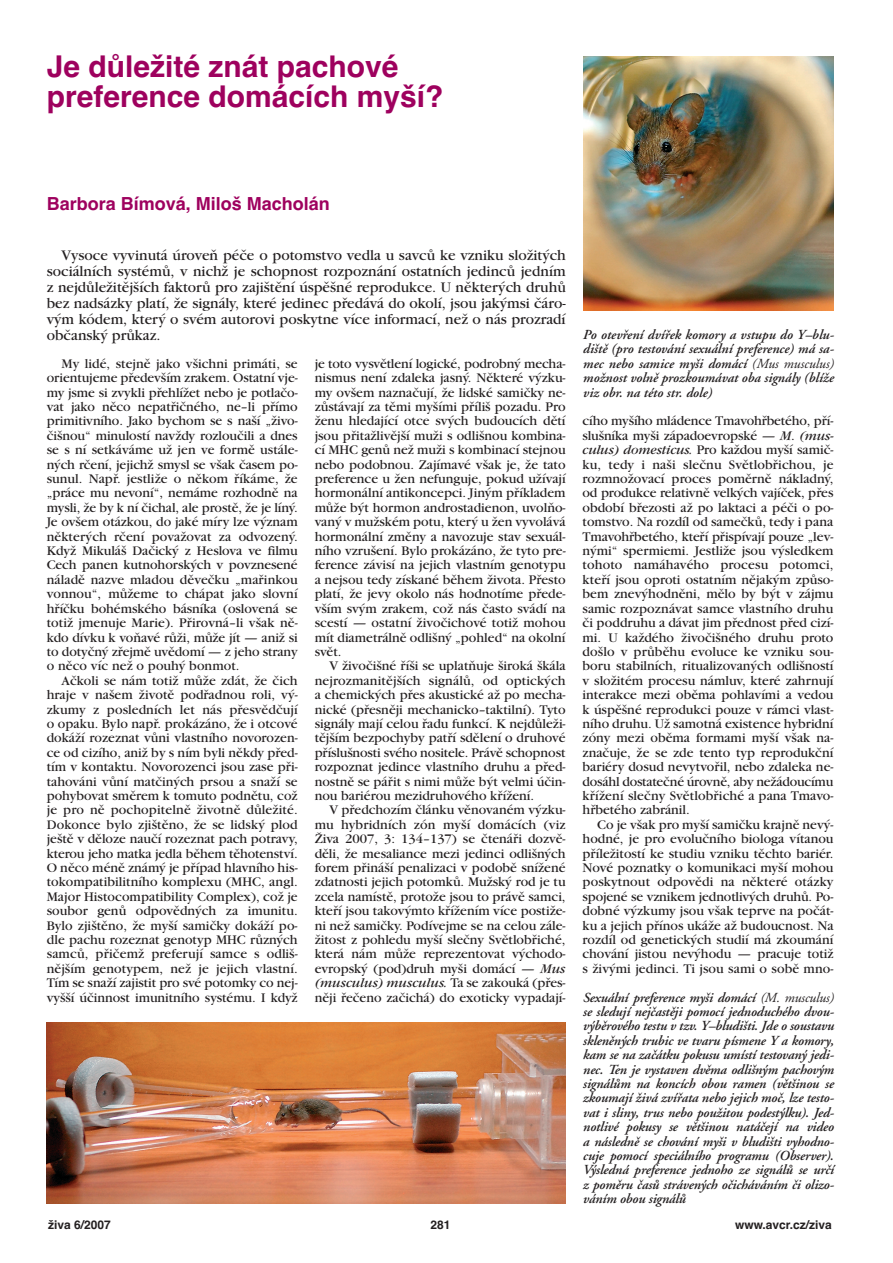
<style>
.page{position:relative;width:893px;height:1263px;background:#fff}
.page>*{position:absolute;margin:0;border:0;box-sizing:border-box;transform-origin:0 0}
.t1{font:700 30px/30px "Helvetica CE";color:#9e015e}
.t2{font:700 18px "Helvetica CE";color:#9e015e}
.t3{font:15.3px/15.9px "Garamond CE";color:#231f20;text-align:justify}
.t4{font:13.8px/14.4px "Garamond CE";color:#231f20;text-align:justify}
.t5{font:italic 600 13.8px/14.4px "Adobe Garamond CE";letter-spacing:-.01em;color:#231f20;text-align:justify}
.t6{font:700 12px "Helvetica CE";color:#231f20}
.s1{font-style:italic}
.s2{font-weight:400}
</style>
<div class="page">
<img style="left:583px;top:56px;width:250px;height:254px">
<img style="left:47px;top:1023px;width:519px;height:180px">
<h1 class="t1" style="left:47px;top:52px;width:398px">Je důležité znát pachové preference domácích myší?</h1>
<h2 class="t2" style="left:47px;top:193px;width:285px">Barbora Bímová, Miloš Macholán</h2>
<p class="t3" style="left:47px;top:249px;width:520px;text-indent:15px">Vysoce vyvinutá úroveň péče o potomstvo vedla u savců ke vzniku složitých sociálních systémů, v nichž je schopnost rozpoznání ostatních jedinců jedním z nejdůležitějších faktorů pro zajištění úspěšné reprodukce. U některých druhů bez nadsázky platí, že signály, které jedinec předává do okolí, jsou jakýmsi čáro&shy;vým kódem, který o svém autorovi poskytne více informací, než o nás prozradí občanský průkaz.</p>
<p class="t4" style="left:47px;top:358px;width:252px;text-indent:15px">My lidé, stejně jako všichni primáti, se orientujeme především zrakem. Ostatní vje&shy;my jsme si zvykli přehlížet nebo je potlačo&shy;vat jako něco nepatřičného, ne–li přímo primitivního. Jako bychom se s naší „živo&shy;čišnou“ minulostí navždy rozloučili a dnes se s ní setkáváme už jen ve formě ustále&shy;ných rčení, jejichž smysl se však časem po&shy;sunul. Např. jestliže o někom říkáme, že „práce mu nevoní“, nemáme rozhodně na mysli, že by k ní čichal, ale prostě, že je líný.<br>Je ovšem otázkou, do jaké míry lze význam některých rčení považovat za odvozený.<br>Když Mikuláš Dačický z Heslova ve filmu Cech panen kutnohorských v povznesené náladě nazve mladou děvečku „mařinkou vonnou“, můžeme to chápat jako slovní hříčku bohémského básníka (oslovená se totiž jmenuje Marie). Přirovná–li však ně&shy;kdo dívku k voňavé růži, může jít — aniž si to dotyčný zřejmě uvědomí — z jeho strany o něco víc než o pouhý bonmot.</p>
<p class="t4" style="left:47px;top:674px;width:252px;text-indent:15px">Ačkoli se nám totiž může zdát, že čich hraje v našem životě podřadnou roli, vý&shy;zkumy z posledních let nás přesvědčují o opaku. Bylo např. prokázáno, že i otcové dokáží rozeznat vůni vlastního novorozen&shy;ce od cizího, aniž by s ním byli někdy před&shy;tím v kontaktu. Novorozenci jsou zase při&shy;tahováni vůní matčiných prsou a snaží se pohybovat směrem k tomuto podnětu, což je pro ně pochopitelně životně důležité.<br>Dokonce bylo zjištěno, že se lidský plod ještě v děloze naučí rozeznat pach potravy, kterou jeho matka jedla během těhotenství.<br>O něco méně známý je případ hlavního his&shy;tokompatibilitního komplexu (MHC, angl.<br>Major Histocompatibility Complex), což je soubor genů odpovědných za imunitu.<br>Bylo zjištěno, že myší samičky dokáží po&shy;dle pachu rozeznat genotyp MHC různých samců, přičemž preferují samce s odliš&shy;nějším genotypem, než je jejich vlastní.<br>Tím se snaží zajistit pro své potomky co nej&shy;vyšší účinnost imunitního systému. I když</p>
<p class="t4" style="left:315px;top:358px;width:252px">je toto vysvětlení logické, podrobný mecha&shy;nismus není zdaleka jasný. Některé výzku&shy;my ovšem naznačují, že lidské samičky ne&shy;zůstávají za těmi myšími příliš pozadu. Pro ženu hledající otce svých budoucích dětí jsou přitažlivější muži s odlišnou kombina&shy;cí MHC genů než muži s kombinací stejnou nebo podobnou. Zajímavé však je, že tato preference u žen nefunguje, pokud užívají hormonální antikoncepci. Jiným příkladem může být hormon androstadienon, uvolňo&shy;vaný v mužském potu, který u žen vyvolává hormonální změny a navozuje stav sexuál&shy;ního vzrušení. Bylo prokázáno, že tyto pre&shy;ference závisí na jejich vlastním genotypu a nejsou tedy získané během života. Přesto platí, že jevy okolo nás hodnotíme přede&shy;vším svým zrakem, což nás často svádí na scestí — ostatní živočichové totiž mohou mít diametrálně odlišný „pohled“ na okolní svět.</p>
<p class="t4" style="left:315px;top:660px;width:252px;text-indent:15px">V živočišné říši se uplatňuje široká škála nejrozmanitějších signálů, od optických a chemických přes akustické až po mecha&shy;nické (přesněji mechanicko–taktilní). Tyto signály mají celou řadu funkcí. K nejdůleži&shy;tějším bezpochyby patří sdělení o druhové příslušnosti svého nositele. Právě schopnost rozpoznat jedince vlastního druhu a před&shy;nostně se pářit s nimi může být velmi účin&shy;nou bariérou mezidruhového křížení.</p>
<p class="t4" style="left:315px;top:804px;width:252px;text-indent:15px">V předchozím článku věnovaném výzku&shy;mu hybridních zón myší domácích (viz Živa 2007, 3: 134–137) se čtenáři dozvě&shy;děli, že mesaliance mezi jedinci odlišných forem přináší penalizaci v podobě snížené zdatnosti jejich potomků. Mužský rod je tu zcela namístě, protože jsou to právě samci, kteří jsou takovýmto křížením více postiže&shy;ni než samičky. Podívejme se na celou zále&shy;žitost z pohledu myší slečny Světlobřiché, která nám může reprezentovat východo&shy;evropský (pod)druh myši domácí — <span class="s1">Mus (musculus) musculus.</span> Ta se zakouká (přes&shy;něji řečeno začichá) do exoticky vypadají-</p>
<p class="t5" style="left:583px;top:329px;width:253px">Po otevření dvířek komory a vstupu do Y–blu&shy;diště (pro testování sexuální preference) má sa&shy;mec nebo samice myši domácí <span class="s2">(Mus musculus) </span>možnost volně prozkoumávat oba signály (blíže viz obr. na této str. dole)</p>
<p class="t4" style="left:583px;top:415px;width:253px">cího myšího mládence Tmavohřbetého, pří&shy;slušníka myši západoevropské — <span class="s1">M</span>. <span class="s1">(mus&shy;culus) domesticus.</span> Pro každou myší samič&shy;ku, tedy i naši slečnu Světlobřichou, je rozmnožovací proces poměrně nákladný, od produkce relativně velkých vajíček, přes období březosti až po laktaci a péči o po&shy;tomstvo. Na rozdíl od samečků, tedy i pana Tmavohřbetého, kteří přispívají pouze „lev&shy;nými“ spermiemi. Jestliže jsou výsledkem tohoto namáhavého procesu potomci, kteří jsou oproti ostatním nějakým způso&shy;bem znevýhodněni, mělo by být v zájmu samic rozpoznávat samce vlastního druhu či poddruhu a dávat jim přednost před cizí&shy;mi. U každého živočišného druhu proto došlo v průběhu evoluce ke vzniku sou&shy;boru stabilních, ritualizovaných odlišností v složitém procesu námluv, které zahrnují interakce mezi oběma pohlavími a vedou k úspěšné reprodukci pouze v rámci vlast&shy;ního druhu. Už samotná existence hybridní zóny mezi oběma formami myší však na&shy;značuje, že se zde tento typ reprodukční bariéry dosud nevytvořil, nebo zdaleka ne&shy;dosáhl dostatečné úrovně, aby nežádoucímu křížení slečny Světlobřiché a pana Tmavo&shy;hřbetého zabránil.</p>
<p class="t4" style="left:583px;top:818px;width:252px;text-indent:15px">Co je však pro myší samičku krajně nevý&shy;hodné, je pro evolučního biologa vítanou příležitostí ke studiu vzniku těchto bariér.<br>Nové poznatky o komunikaci myší mohou poskytnout odpovědi na některé otázky spojené se vznikem jednotlivých druhů. Po&shy;dobné výzkumy jsou však teprve na počát&shy;ku a jejich přínos ukáže až budoucnost. Na rozdíl od genetických studií má zkoumání chování jistou nevýhodu — pracuje totiž s živými jedinci. Ti jsou sami o sobě mno-</p>
<p class="t5" style="left:583px;top:991px;width:253px">Sexuální preference myši domácí <span class="s2">(M. musculus) </span>se sledují nejčastěji pomocí jednoduchého dvou&shy;výběrového testu v tzv. Y–bludišti. Jde o soustavu skleněných trubic ve tvaru písmene Y a komory, kam se na začátku pokusu umístí testovaný jedi&shy;nec. Ten je vystaven dvěma odlišným pachovým signálům na koncích obou ramen (většinou se zkoumají živá zvířata nebo jejich moč, lze testo&shy;vat i sliny, trus nebo použitou podestýlku). Jed&shy;notlivé pokusy se většinou natáčejí na video a následně se chování myši v bludišti vyhodno&shy;cuje pomocí speciálního programu (Observer).<br>Výsledná preference jednoho ze signálů se určí z poměru časů strávených očicháváním či olizo&shy;váním obou signálů</p>
<p class="t6" style="left:48px;top:1217px;width:64px">živa 6/2007</p>
<p class="t6" style="left:431px;top:1217px;width:22px">281</p>
<p class="t6" style="left:735px;top:1217px;width:98px">www.avcr.cz/ziva</p>
</div>
